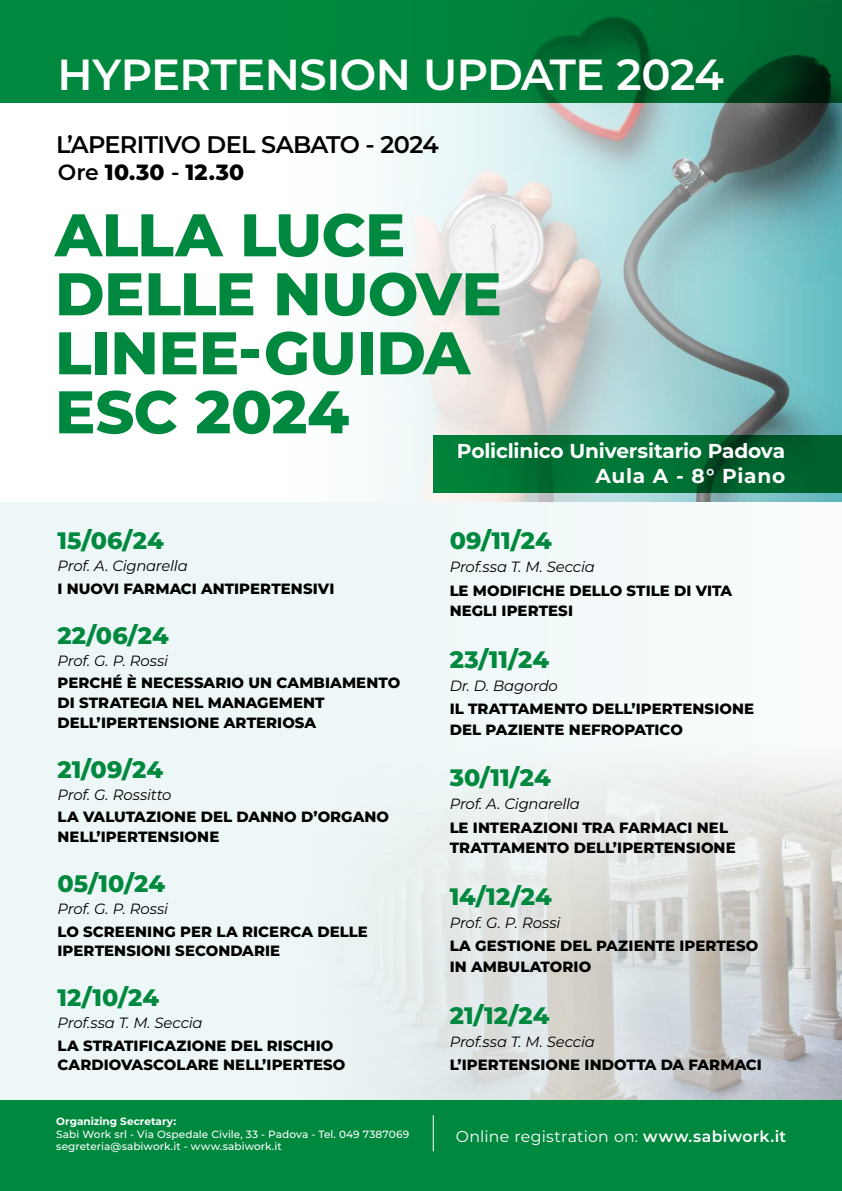
<style>
.page{position:relative;width:842px;height:1191px;background:#fff}
.page>*{position:absolute;margin:0;border:0;box-sizing:border-box;transform-origin:0 0}
.t1{font:800 60px/59px "Montserrat";letter-spacing:-.01em;color:#00893e}
.t2{font:600 43.4px "Montserrat";letter-spacing:-.015em;color:#fff}
.t3{font:600 24px "Montserrat";letter-spacing:-.03em;color:#000}
.t4{font:800 23.8px "Montserrat";letter-spacing:.005em;color:#00893e}
.t5{font:800 22px "Montserrat";letter-spacing:.005em;color:#000}
.t6{font:700 20.1px/25.4px "Montserrat";letter-spacing:-.01em;color:#fff;text-align:right}
.t7{font:15.8px "Montserrat";letter-spacing:.015em;color:#fff}
.t8{font:800 14.9px/19.6px "Montserrat";letter-spacing:.005em;color:#000}
.t9{font:italic 14.9px "Montserrat";letter-spacing:-.015em;color:#000}
.t10{font:500 10.5px/12.6px "Montserrat";letter-spacing:.005em;color:#fff}
.t11{font:700 10.5px "Montserrat";color:#fff}
.s1{font-weight:600}
</style>
<div class="page">
<div style="left:0;top:502px;width:842px;height:689px;background:#eef7f8"></div>
<img style="left:365px;top:725px;width:477px;height:375px">
<svg style="left:385px;top:103px;width:457px;height:399px"></svg>
<div style="left:0;top:1100px;width:842px;height:91px;background:#00893e"></div>
<svg style="left:433px;top:435px;width:409px;height:57px;fill:#007133"></svg>
<svg style="left:0;top:0;width:842px;height:103px;fill:#00853c"></svg>
<hr style="left:433px;top:1115px;width:1px;height:36px;background:#fff">
<h2 class="t2" style="left:57px;top:43px;width:668px">HYPERTENSION UPDATE 2024</h2>
<h3 class="t3" style="left:56px;top:127px;width:384px">L’APERITIVO DEL SABATO - 2024</h3>
<h3 class="t5" style="left:58px;top:156px;width:188px"><span class="s1">Ore</span> 10.30 <span class="s1">-</span> 12.30</h3>
<h1 class="t1" style="left:55px;top:202px;width:448px">ALLA LUCE<br>DELLE NUOVE<br>LINEE-GUIDA<br>ESC 2024</h1>
<h3 class="t4" style="left:57px;top:523px;width:108px">15/06/24</h3>
<p class="t9" style="left:57px;top:556px;width:132px">Prof. A. Cignarella</p>
<p class="t8" style="left:57px;top:578px;width:278px">I NUOVI FARMACI ANTIPERTENSIVI</p>
<h3 class="t4" style="left:57px;top:618px;width:113px">22/06/24</h3>
<p class="t9" style="left:57px;top:650px;width:112px">Prof. G. P. Rossi</p>
<p class="t8" style="left:57px;top:672px;width:344px">PERCHÉ È NECESSARIO UN CAMBIAMENTO<br>DI STRATEGIA NEL MANAGEMENT<br>DELL’IPERTENSIONE ARTERIOSA</p>
<h3 class="t4" style="left:57px;top:751px;width:107px">21/09/24</h3>
<p class="t9" style="left:57px;top:784px;width:116px">Prof. G. Rossitto</p>
<p class="t8" style="left:57px;top:806px;width:333px">LA VALUTAZIONE DEL DANNO D’ORGANO<br>NELL’IPERTENSIONE</p>
<h3 class="t4" style="left:57px;top:866px;width:109px">05/10/24</h3>
<p class="t9" style="left:57px;top:898px;width:112px">Prof. G. P. Rossi</p>
<p class="t8" style="left:57px;top:920px;width:312px">LO SCREENING PER LA RICERCA DELLE<br>IPERTENSIONI SECONDARIE</p>
<h3 class="t4" style="left:57px;top:980px;width:103px">12/10/24</h3>
<p class="t9" style="left:57px;top:1013px;width:147px">Prof.ssa T. M. Seccia</p>
<p class="t8" style="left:57px;top:1035px;width:289px">LA STRATIFICAZIONE DEL RISCHIO<br>CARDIOVASCOLARE NELL’IPERTESO</p>
<p class="t11" style="left:56px;top:1114px;width:121px">Organizing Secretary:</p>
<p class="t10" style="left:56px;top:1127px;width:354px">Sabi Work srl - Via Ospedale Civile, 33 - Padova - Tel. 049 7387069 segreteria@sabiwork.it - www.sabiwork.it</p>
<h3 class="t6" style="left:457px;top:437px;width:330px">Policlinico Universitario Padova<br>Aula A - 8° Piano</h3>
<h3 class="t4" style="left:450px;top:523px;width:104px">09/11/24</h3>
<p class="t9" style="left:450px;top:557px;width:147px">Prof.ssa T. M. Seccia</p>
<p class="t8" style="left:450px;top:579px;width:284px;line-height:20.4px">LE MODIFICHE DELLO STILE DI VITA<br>NEGLI IPERTESI</p>
<h3 class="t4" style="left:450px;top:641px;width:101px">23/11/24</h3>
<p class="t9" style="left:450px;top:675px;width:110px">Dr. D. Bagordo</p>
<p class="t8" style="left:450px;top:698px;width:306px;line-height:20.4px">IL TRATTAMENTO DELL’IPERTENSIONE<br>DEL PAZIENTE NEFROPATICO</p>
<h3 class="t4" style="left:450px;top:760px;width:102px">30/11/24</h3>
<p class="t9" style="left:450px;top:794px;width:132px">Prof. A. Cignarella</p>
<p class="t8" style="left:450px;top:816px;width:288px;line-height:20.4px">LE INTERAZIONI TRA FARMACI NEL<br>TRATTAMENTO DELL’IPERTENSIONE</p>
<h3 class="t4" style="left:450px;top:878px;width:104px">14/12/24</h3>
<p class="t9" style="left:450px;top:912px;width:112px">Prof. G. P. Rossi</p>
<p class="t8" style="left:450px;top:935px;width:310px;line-height:20.4px">LA GESTIONE DEL PAZIENTE IPERTESO<br>IN AMBULATORIO</p>
<h3 class="t4" style="left:450px;top:998px;width:101px">21/12/24</h3>
<p class="t9" style="left:450px;top:1031px;width:147px">Prof.ssa T. M. Seccia</p>
<p class="t8" style="left:450px;top:1054px;width:314px">L’IPERTENSIONE INDOTTA DA FARMACI</p>
<p class="t7" style="left:456px;top:1126px;width:332px">Online registration on: <span class="s1">www.sabiwork.it</span></p>
</div>
